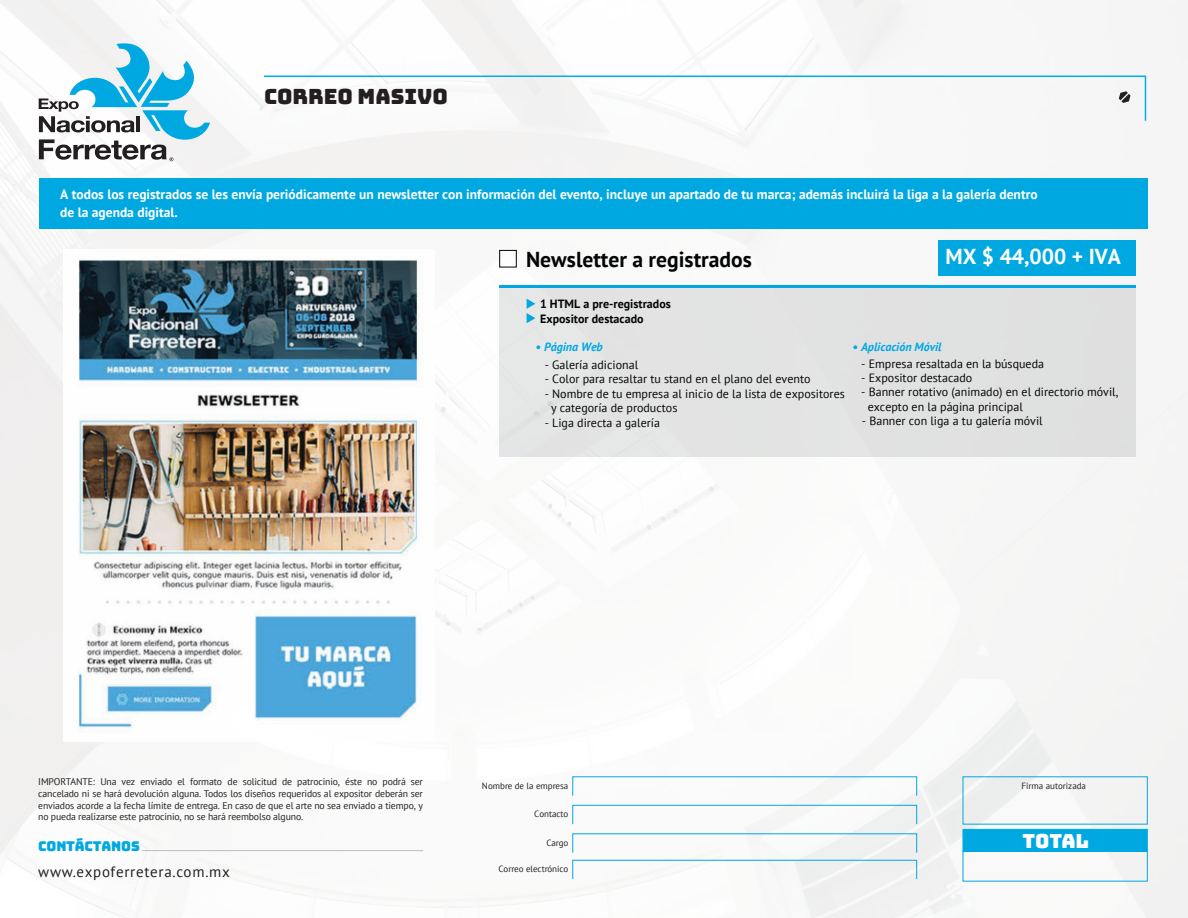
<style>
.page{position:relative;width:1188px;height:918px;background:#fff}
.page>*{position:absolute;margin:0;border:0;box-sizing:border-box;transform-origin:0 0}
.t1{font:700 21.6px "PT Sans";color:#030505}
.t2{font:700 21.6px "PT Sans";color:#fff}
.t3{font:21px "Bungee";color:#231f20}
.t4{font:19.5px "Bungee";letter-spacing:-.005em;color:#fff}
.t5{font:15px "PT Sans";letter-spacing:.05em;color:#231f20}
.t6{font:700 13.5px/18px "PT Sans";color:#fff}
.t7{font:13.5px "Bungee";letter-spacing:-.015em;color:#00a8e2}
.t8{font:12px/14.4px "PT Sans";color:#030505}
.t9{font:700 12px/14.4px "PT Sans";color:#030505}
.t10{font:italic 700 12px "PT Sans";color:#00a8e2}
.t11{font:9.75px/11.7px "PT Sans";letter-spacing:-.015em;color:#231f20;text-align:justify}
.t12{font:9px "PT Sans";color:#231f20}
</style>
<div class="page">
<img style="left:0;top:0;width:1188px;height:918px">
<div style="left:500px;top:287px;width:636px;height:170px;background:#e7e8e8"></div>
<div style="left:938px;top:241px;width:198px;height:35px;background:#00a8e2"></div>
<div style="left:39px;top:178px;width:1108px;height:51px;background:#00a8e2"></div>
<hr style="left:500px;top:286px;width:636px;height:2px;background:#00a8e2">
<svg style="left:527px;top:299px;width:8px;height:24px"></svg>
<div style="left:499px;top:250px;width:18px;height:18px;border:1px solid #030505"></div>
<svg style="left:39px;top:42px;width:171px;height:119px"></svg>
<svg style="left:263px;top:75px;width:884px;height:47px"></svg>
<div style="left:572px;top:805px;width:345px;height:20px;border:1px solid #00a8e1"></div>
<div style="left:572px;top:860px;width:345px;height:19px;border:1px solid #00a8e1"></div>
<div style="left:963px;top:829px;width:185px;height:23px;background:#00a8e1;border:1px solid #00a8e1"></div>
<hr style="left:142px;top:850px;width:281px;height:1px;background:#bcbec0">
<img style="left:63px;top:249px;width:372px;height:493px">
<h2 class="t3" style="left:264px;top:84px;width:185px">CORREO MASIVO</h2>
<p class="t6" style="left:60px;top:185px;width:979px">A todos los registrados se les envía periódicamente un newsletter con información del evento, incluye un apartado de tu marca; además incluirá la liga a la galería dentro de la agenda digital.</p>
<h1 class="t2" style="left:946px;top:242px;width:177px">MX $ 44,000 + IVA</h1>
<h1 class="t1" style="left:526px;top:245px;width:227px">Newsletter a registrados</h1>
<p class="t9" style="left:540px;top:297px;width:132px">1 HTML a pre-registrados<br>Expositor destacado</p>
<p class="t10" style="left:536px;top:338px;width:69px">• Página Web</p>
<p class="t8" style="left:545px;top:357px;width:95px">- Galería adicional</p>
<p class="t8" style="left:545px;top:372px;width:267px">- Color para resaltar tu stand en el plano del evento</p>
<p class="t8" style="left:551px;top:386px;width:295px;text-indent:-6px">- Nombre de tu empresa al inicio de la lista de expositores y categoría de productos</p>
<p class="t8" style="left:545px;top:415px;width:117px">- Liga directa a galería</p>
<p class="t10" style="left:853px;top:338px;width:90px">• Aplicación Móvil</p>
<p class="t8" style="left:861px;top:356px;width:184px">- Empresa resaltada en la búsqueda</p>
<p class="t8" style="left:861px;top:370px;width:112px">- Expositor destacado</p>
<p class="t8" style="left:868px;top:385px;width:252px;text-indent:-6px">- Banner rotativo (animado) en el directorio móvil, excepto en la página principal</p>
<p class="t8" style="left:862px;top:413px;width:182px">- Banner con liga a tu galería móvil</p>
<p class="t11" style="left:38px;top:776px;width:386px">IMPORTANTE: Una vez enviado el formato de solicitud de patrocinio, éste no podrá ser cancelado ni se hará devolución alguna. Todos los diseños requeridos al expositor deberán ser enviados acorde a la fecha límite de entrega. En caso de que el arte no sea enviado a tiempo, y no pueda realizarse este patrocinio, no se hará reembolso alguno.</p>
<p class="t7" style="left:38px;top:838px;width:103px">CONTÁCTANOS</p>
<p class="t12" style="left:482px;top:780px;width:88px">Nombre de la empresa</p>
<p class="t12" style="left:534px;top:808px;width:36px">Contacto</p>
<p class="t12" style="left:546px;top:837px;width:24px">Cargo</p>
<p class="t12" style="left:1021px;top:780px;width:66px">Firma autorizada</p>
<h3 class="t4" style="left:1022px;top:830px;width:68px">TOTAL</h3>
<p class="t5" style="left:38px;top:863px;width:193px">www.expoferretera.com.mx</p>
<p class="t12" style="left:499px;top:863px;width:71px">Correo electrónico</p>
</div>
